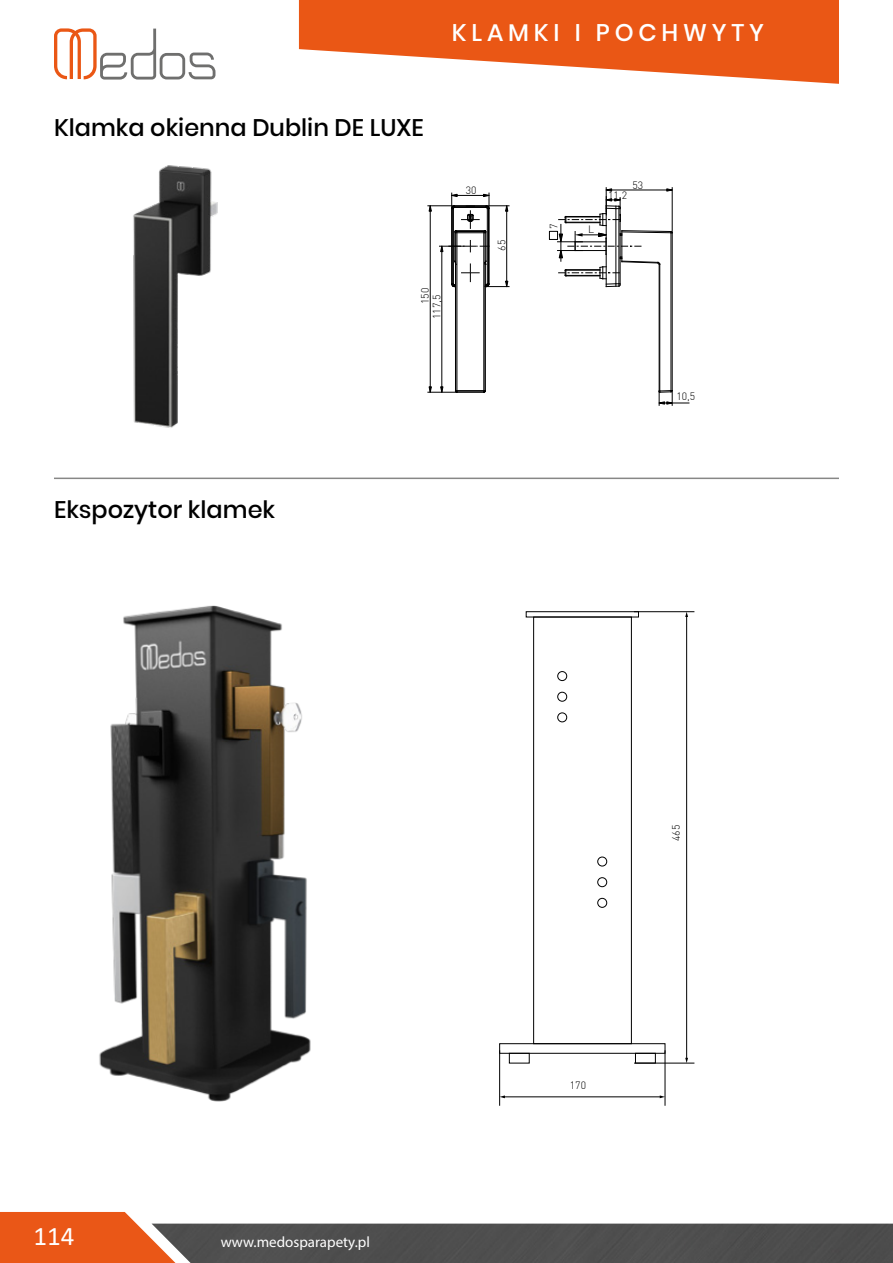
<style>
.page{position:relative;width:893px;height:1263px;background:#fff}
.page>*{position:absolute;margin:0;border:0;box-sizing:border-box;transform-origin:0 0}
.t1{font:27px "Calibri";color:#fff}
.t2{font:500 24px "Poppins";color:#000}
.t3{font:500 24px "Poppins";letter-spacing:.2em;color:#fff}
.t4{font:15px "Myriad Pro";color:#fff}
.t5{font:300 10.5px "DIN";color:#000}
.t6{font:10.5px "DIN Light PL";color:#000}
</style>
<div class="page">
<div style="left:188px;top:1223px;width:705px;height:40px;background:#4e4e4e"></div>
<svg style="left:0;top:1212px;width:188px;height:51px;background:#e26c39"></svg>
<svg style="left:54px;top:28px;width:161px;height:52px"></svg>
<img style="left:133px;top:165px;width:85px;height:263px">
<hr style="left:54px;top:478px;width:785px;height:1px;background:#878786">
<hr style="left:455px;top:233px;width:1px;height:158px;background:#000">
<hr style="left:456px;top:231px;width:1px;height:161px;background:#000">
<hr style="left:483px;top:231px;width:1px;height:161px;background:#000">
<hr style="left:485px;top:264px;width:1px;height:127px;background:#000">
<hr style="left:659px;top:264px;width:1px;height:127px;background:#000">
<hr style="left:670px;top:233px;width:1px;height:158px;background:#000">
<hr style="left:672px;top:233px;width:1px;height:158px;background:#000">
<svg style="left:428px;top:386px;width:58px;height:7px"></svg>
<hr style="left:430px;top:206px;width:1px;height:186px;background:#000">
<hr style="left:442px;top:246px;width:1px;height:146px;background:#000">
<svg style="left:428px;top:193px;width:81px;height:95px"></svg>
<hr style="left:452px;top:195px;width:37px;height:1px;background:#000">
<hr style="left:659px;top:403px;width:30px;height:1px;background:#000">
<svg style="left:658px;top:390px;width:15px;height:15px"></svg>
<div style="left:549px;top:231px;width:9px;height:9px;border:1px solid #000"></div>
<svg style="left:557px;top:188px;width:116px;height:99px"></svg>
<img style="left:99px;top:605px;width:518px;height:501px">
<hr style="left:634px;top:1063px;width:60px;height:1px;background:#000">
<hr style="left:686px;top:616px;width:1px;height:443px;background:#000">
<svg style="left:685px;top:1058px;width:3px;height:5px"></svg>
<svg style="left:685px;top:612px;width:3px;height:5px"></svg>
<hr style="left:634px;top:611px;width:60px;height:1px;background:#000">
<hr style="left:499px;top:1051px;width:1px;height:54px;background:#000">
<hr style="left:504px;top:1096px;width:157px;height:1px;background:#000">
<svg style="left:500px;top:1095px;width:5px;height:3px"></svg>
<svg style="left:660px;top:1095px;width:5px;height:3px"></svg>
<hr style="left:665px;top:1051px;width:1px;height:54px;background:#000">
<div style="left:526px;top:611px;width:113px;height:6px;border:1px solid #000"></div>
<div style="left:533px;top:616px;width:99px;height:428px;border:1px solid #000"></div>
<div style="left:499px;top:1043px;width:166px;height:11px;border:1px solid #000"></div>
<div style="left:509px;top:1053px;width:21px;height:10px;border:1px solid #000"></div>
<div style="left:635px;top:1053px;width:21px;height:10px;border:1px solid #000"></div>
<div style="left:557px;top:671px;width:10px;height:10px;border:1px solid #000;border-radius:50%"></div>
<div style="left:557px;top:692px;width:10px;height:10px;border:1px solid #000;border-radius:50%"></div>
<div style="left:557px;top:712px;width:10px;height:10px;border:1px solid #000;border-radius:50%"></div>
<div style="left:597px;top:856px;width:10px;height:10px;border:1px solid #000;border-radius:50%"></div>
<div style="left:597px;top:877px;width:10px;height:10px;border:1px solid #000;border-radius:50%"></div>
<div style="left:597px;top:898px;width:10px;height:10px;border:1px solid #000;border-radius:50%"></div>
<svg style="left:299px;top:0;width:540px;height:84px;fill:#ea5715"></svg>
<p class="t3" style="left:452px;top:19px;width:314px">KLAMKI I POCHWYTY</p>
<p class="t2" style="left:54px;top:114px;width:371px">Klamka okienna Dublin DE LUXE</p>
<p class="t5" style="left:419px;top:304px;width:18px;rotate:-90deg">150</p>
<p class="t5" style="left:430px;top:319px;width:26px;rotate:-90deg">117,5</p>
<p class="t5" style="left:466px;top:184px;width:12px">30</p>
<p class="t5" style="left:495px;top:251px;width:12px;rotate:-90deg">65</p>
<p class="t6" style="left:547px;top:229px;width:7px;rotate:-90deg">7</p>
<p class="t6" style="left:588px;top:223px;width:8px">L</p>
<p class="t5" style="left:632px;top:178px;width:12px">53</p>
<p class="t5" style="left:608px;top:188px;width:20px">11,2</p>
<p class="t5" style="left:676px;top:390px;width:20px">10,5</p>
<p class="t2" style="left:54px;top:495px;width:223px">Ekspozytor klamek</p>
<p class="t1" style="left:33px;top:1217px;width:43px">114</p>
<p class="t4" style="left:221px;top:1233px;width:151px">www.medosparapety.pl</p>
<p class="t5" style="left:670px;top:841px;width:18px;rotate:-90deg">465</p>
<p class="t5" style="left:570px;top:1079px;width:18px">170</p>
</div>
